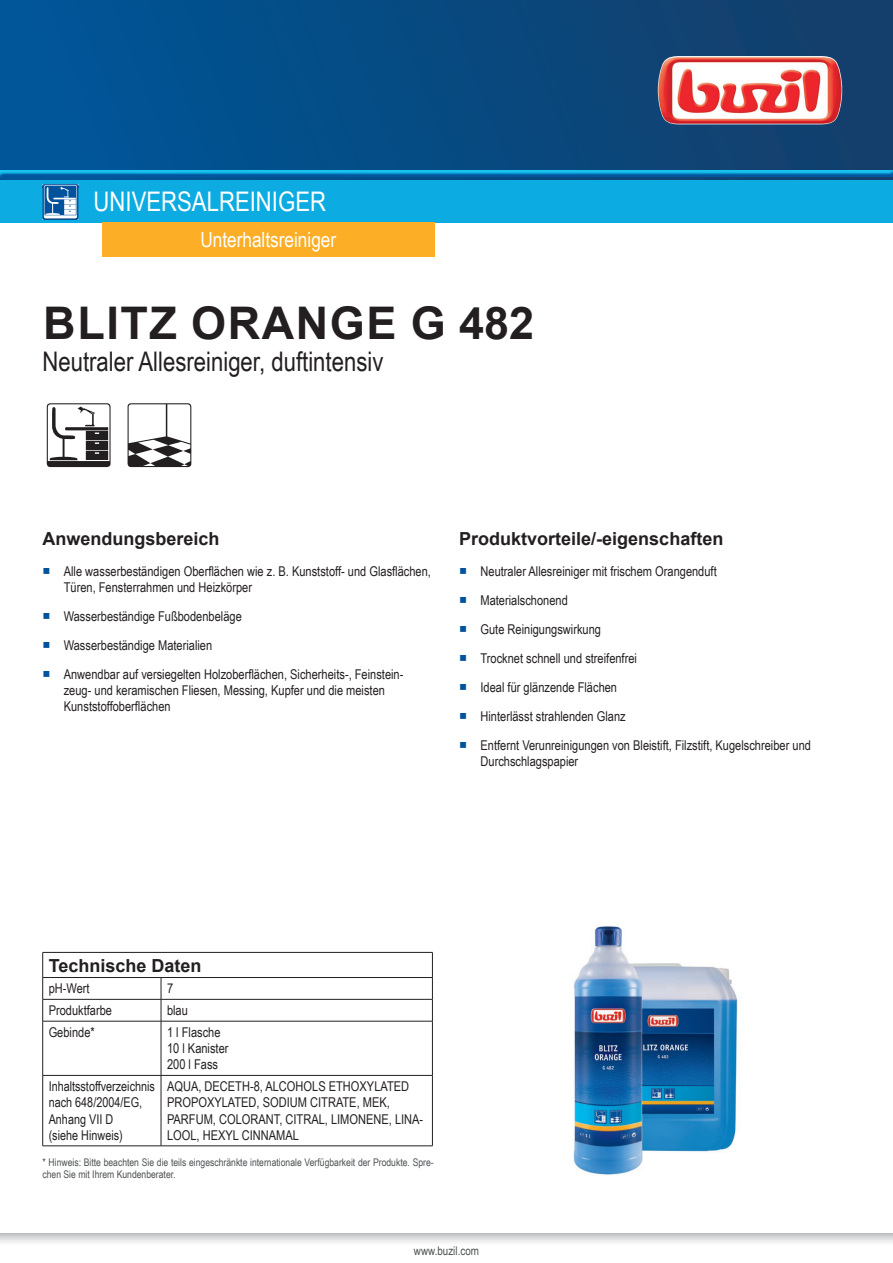
<style>
.page{position:relative;width:893px;height:1263px;background:#fff}
.page>*{position:absolute;margin:0;border:0;box-sizing:border-box;transform-origin:0 0}
.t1{font:700 45px "Arial";letter-spacing:.035em;color:#231f20}
.t2{font:27px "Arial Narrow";color:#231f20}
.t3{font:27px "Arial Narrow";color:#fff}
.t4{font:21px "Arial Narrow";color:#fff}
.t5{font:700 18px "Arial";color:#231f20}
.t6{font:13.5px/16.2px "Arial Narrow";color:#231f20}
.t7{font:12px "Arial Narrow";color:#4e5151}
.t8{font:10.5px/11.7px "Arial Narrow";color:#4d5152}
.s1{font-family:"Arial Unicode MS";color:#01519b}
</style>
<div class="page">
<svg style="left:0;top:1233px;width:893px;height:10px"></svg>
<hr style="left:43px;top:952px;width:118px;height:1px;background:#231f20">
<hr style="left:161px;top:952px;width:272px;height:1px;background:#231f20">
<hr style="left:43px;top:977px;width:118px;height:1px;background:#231f20">
<hr style="left:161px;top:977px;width:272px;height:1px;background:#231f20">
<hr style="left:43px;top:999px;width:118px;height:1px;background:#231f20">
<svg style="left:42px;top:952px;width:1px;height:69px"></svg>
<hr style="left:161px;top:999px;width:272px;height:1px;background:#231f20">
<svg style="left:161px;top:978px;width:1px;height:43px"></svg>
<svg style="left:432px;top:952px;width:1px;height:69px"></svg>
<hr style="left:43px;top:1021px;width:118px;height:1px;background:#231f20">
<hr style="left:42px;top:1021px;width:1px;height:54px;background:#231f20">
<hr style="left:161px;top:1021px;width:272px;height:1px;background:#231f20">
<hr style="left:161px;top:1021px;width:1px;height:54px;background:#231f20">
<hr style="left:432px;top:1021px;width:1px;height:54px;background:#231f20">
<hr style="left:43px;top:1075px;width:118px;height:1px;background:#231f20">
<hr style="left:42px;top:1075px;width:1px;height:71px;background:#231f20">
<hr style="left:161px;top:1075px;width:272px;height:1px;background:#231f20">
<hr style="left:161px;top:1075px;width:1px;height:71px;background:#231f20">
<hr style="left:432px;top:1075px;width:1px;height:71px;background:#231f20">
<hr style="left:43px;top:1145px;width:118px;height:1px;background:#231f20">
<hr style="left:161px;top:1145px;width:272px;height:1px;background:#231f20">
<img style="left:573px;top:926px;width:165px;height:249px">
<svg style="left:47px;top:403px;width:64px;height:64px"></svg>
<svg style="left:128px;top:403px;width:63px;height:64px"></svg>
<div style="left:0;top:0;width:893px;height:180px;background:linear-gradient(to right,#00569a,#143e69)"></div>
<img style="left:658px;top:56px;width:184px;height:68px">
<div style="left:0;top:169px;width:893px;height:8px;background:#015599;opacity:.75"></div>
<div style="left:0;top:180px;width:893px;height:43px;background:#0cabe1"></div>
<img style="left:43px;top:184px;width:35px;height:36px">
<svg style="left:44px;top:185px;width:35px;height:33px"></svg>
<div style="left:102px;top:223px;width:333px;height:34px;background:#fbae26"></div>
<h2 class="t3" style="left:94px;top:182px;width:234px">UNIVERSALREINIGER</h2>
<h3 class="t4" style="left:200px;top:225px;width:137px">Unterhaltsreiniger</h3>
<h1 class="t1" style="left:43px;top:291px;width:492px">BLITZ ORANGE G 482</h1>
<h2 class="t2" style="left:43px;top:342px;width:342px">Neutraler Allesreiniger, duftintensiv</h2>
<h3 class="t5" style="left:43px;top:526px;width:179px">Anwendungsbereich</h3>
<p class="t6" style="left:64px;top:562px;width:369px;text-indent:-21px"><span class="s1">■</span> Alle wasserbeständigen Oberflächen wie z. B. Kunststoff- und Glasflächen,<br>Türen, Fensterrahmen und Heizkörper</p>
<p class="t6" style="left:43px;top:607px;width:201px"><span class="s1">■</span> Wasserbeständige Fußbodenbeläge</p>
<p class="t6" style="left:43px;top:636px;width:171px"><span class="s1">■</span> Wasserbeständige Materialien</p>
<p class="t6" style="left:64px;top:665px;width:341px;text-indent:-21px"><span class="s1">■</span> Anwendbar auf versiegelten Holzoberflächen, Sicherheits-, Feinstein&shy;zeug- und keramischen Fliesen, Messing, Kupfer und die meisten<br>Kunststoffoberflächen</p>
<h3 class="t5" style="left:459px;top:526px;width:266px">Produktvorteile/-eigenschaften</h3>
<p class="t6" style="left:459px;top:562px;width:259px"><span class="s1">■</span> Neutraler Allesreiniger mit frischem Orangenduft</p>
<p class="t6" style="left:459px;top:591px;width:110px"><span class="s1">■</span> Materialschonend</p>
<p class="t6" style="left:459px;top:620px;width:143px"><span class="s1">■</span> Gute Reinigungswirkung</p>
<p class="t6" style="left:459px;top:649px;width:179px"><span class="s1">■</span> Trocknet schnell und streifenfrei</p>
<p class="t6" style="left:459px;top:678px;width:159px"><span class="s1">■</span> Ideal für glänzende Flächen</p>
<p class="t6" style="left:459px;top:707px;width:168px"><span class="s1">■</span> Hinterlässt strahlenden Glanz</p>
<p class="t6" style="left:480px;top:736px;width:332px;text-indent:-21px"><span class="s1">■</span> Entfernt Verunreinigungen von Bleistift, Filzstift, Kugelschreiber und<br>Durchschlagspapier</p>
<h3 class="t5" style="left:49px;top:952px;width:154px">Technische Daten</h3>
<p class="t6" style="left:49px;top:980px;width:43px">pH-Wert</p>
<p class="t6" style="left:167px;top:980px;width:8px">7</p>
<p class="t6" style="left:49px;top:1002px;width:65px">Produktfarbe</p>
<p class="t6" style="left:167px;top:1002px;width:22px">blau</p>
<p class="t6" style="left:49px;top:1024px;width:48px">Gebinde*</p>
<p class="t6" style="left:167px;top:1024px;width:63px">1 l Flasche<br>10 l Kanister<br>200 l Fass</p>
<p class="t6" style="left:49px;top:1078px;width:108px">Inhaltsstoffverzeichnis nach 648/2004/EG,<br>Anhang VII D<br>(siehe Hinweis)</p>
<p class="t6" style="left:167px;top:1078px;width:258px">AQUA, DECETH-8, ALCOHOLS ETHOXYLATED PROPOXYLATED, SODIUM CITRATE, MEK, PARFUM, COLORANT, CITRAL, LIMONENE, LINA-LOOL, HEXYL CINNAMAL</p>
<p class="t8" style="left:43px;top:1156px;width:393px">* Hinweis: Bitte beachten Sie die teils eingeschränkte internationale Verfügbarkeit der Produkte. Spre&shy;chen Sie mit Ihrem Kundenberater.</p>
<p class="t7" style="left:414px;top:1242px;width:67px">www.buzil.com</p>
</div>
